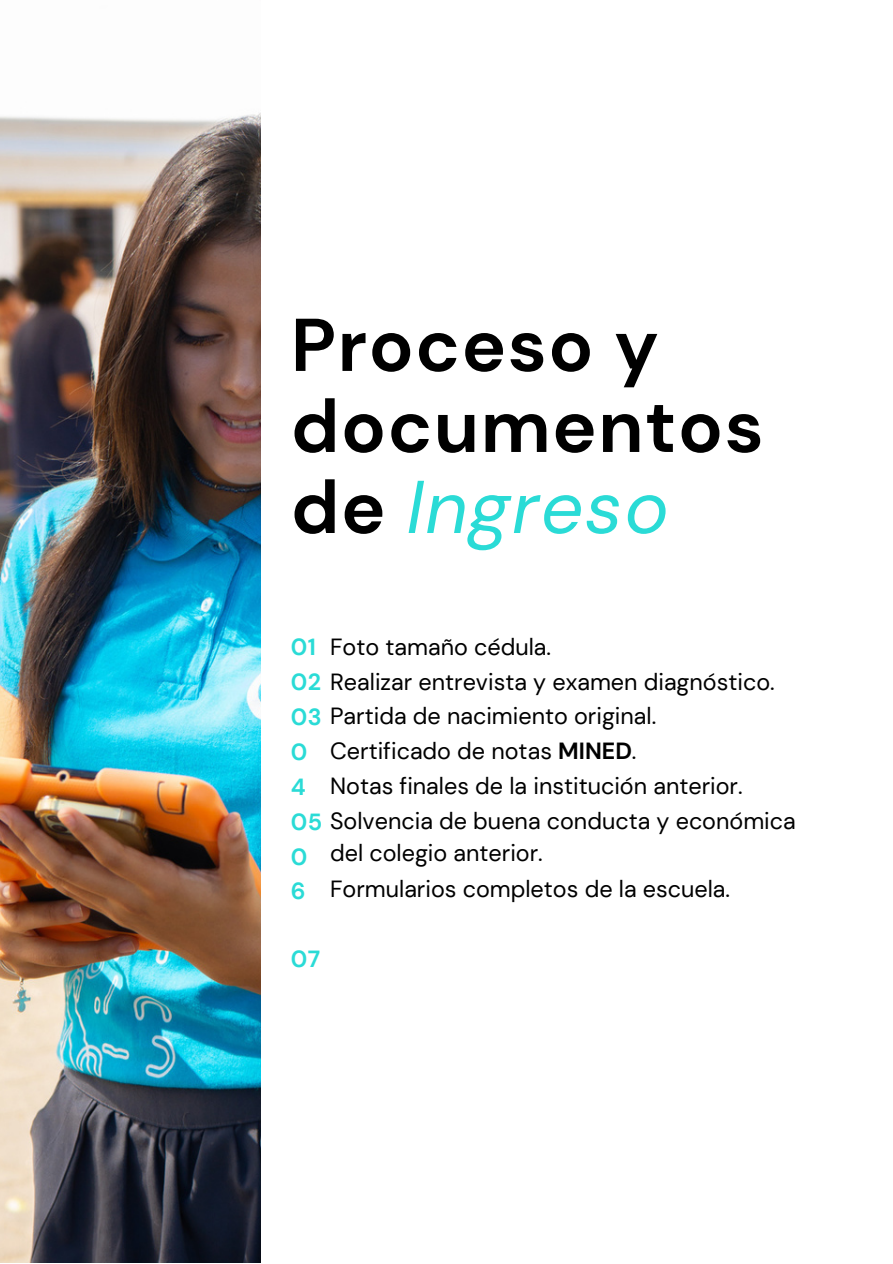
<style>
.page{position:relative;width:893px;height:1264px;background:#fff}
.page>*{position:absolute;margin:0;border:0;box-sizing:border-box;transform-origin:0 0}
.t1{font:700 74.55px/81px "DM Sans";letter-spacing:.02em;color:#000}
.t2{font:23.4px/34.8px "DM Sans";color:#000}
.t3{font:700 23.25px/34.8px "DM Sans";color:#2adbd6}
.s1{font-weight:400;font-style:italic;color:#2adbd6}
.s2{font-weight:700;font-size:23.25px;color:#2adbd6}
.s3{font-weight:700}
</style>
<div class="page">
<img style="left:0;top:113px;width:260px;height:1149px">
<h1 class="t1" style="left:291px;top:305px;width:474px">Proceso y documentos de <span class="s1">Ingreso</span></h1>
<p class="t2" style="left:330px;top:629px;width:222px">Foto tamaño cédula.</p>
<h2 class="t3" style="left:291px;top:630px;width:27px">01</h2>
<h2 class="t2" style="left:291px;top:664px;width:485px"><span class="s2">02</span> Realizar entrevista y examen diagnóstico.<br><span class="s2">03</span> Partida de nacimiento original.</h2>
<h2 class="t3" style="left:291px;top:734px;width:18px">0<br>4</h2>
<h2 class="t2" style="left:291px;top:803px;width:506px"><span class="s2">05</span> Solvencia de buena conducta y económica</h2>
<h2 class="t3" style="left:291px;top:839px;width:18px">0<br>6</h2>
<p class="t2" style="left:330px;top:734px;width:308px">Certificado de notas <span class="s3">MINED</span>.</p>
<p class="t2" style="left:330px;top:768px;width:414px">Notas finales de la institución anterior.</p>
<p class="t2" style="left:330px;top:835px;width:214px">del colegio anterior.</p>
<p class="t2" style="left:330px;top:871px;width:401px">Formularios completos de la escuela.</p>
<h2 class="t3" style="left:291px;top:941px;width:31px">07</h2>
</div>
